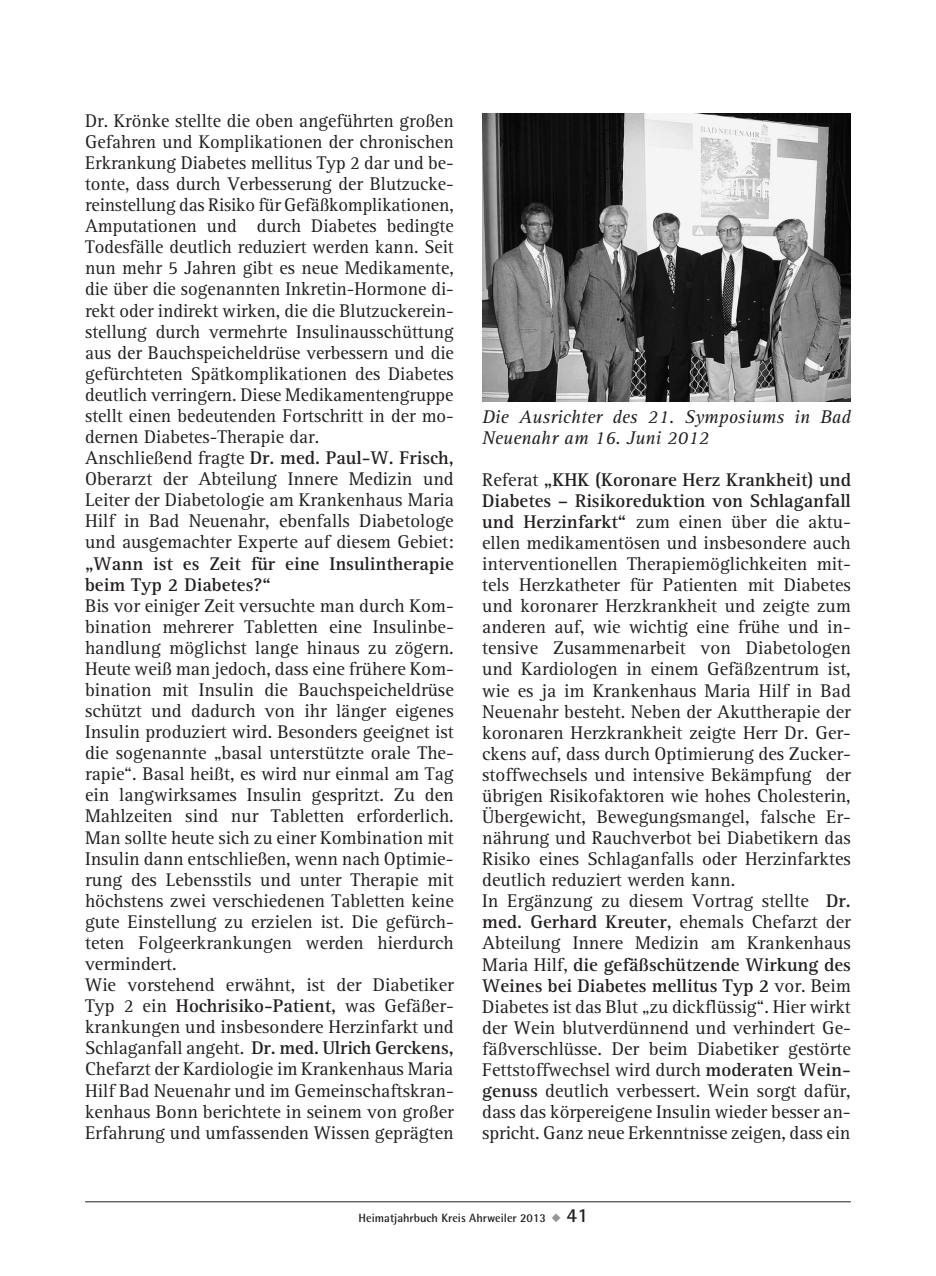
<style>
.page{position:relative;width:936px;height:1276px;background:#fff}
.page>*{position:absolute;margin:0;border:0;box-sizing:border-box;transform-origin:0 0}
.t1{font:19px/21px "AT Rotis Serif";color:#231f20}
.t2{font:italic 19px/21px "AT Rotis Serif";color:#231f20}
.t3{font:700 19px/21px "AT Rotis Serif";color:#231f20}
.t4{font:700 12px "Rotis Semi Sans";color:#231f20}
.s1{font-weight:700}
.s2{color:#939598}
.s3{font-family:"Rotis Sans Serif";font-size:20px}
</style>
<div class="page">
<hr style="left:85px;top:1201px;width:765px;height:1px;background:#231f20">
<img style="left:482px;top:113px;width:368px;height:288px">
<p class="t1" style="left:85px;top:111px;width:370px">Dr. Krönke stellte die oben angeführten großen Gefahren und Komplikationen der chronischen Erkrankung Diabetes mellitus Typ 2 dar und be&shy;tonte, dass durch Verbesserung der Blutzucke&shy;reinstellung das Risiko für Gefäßkomplikationen, Amputationen und durch Diabetes bedingte Todesfälle deutlich reduziert werden kann. Seit nun mehr 5 Jahren gibt es neue Medikamente, die über die sogenannten Inkretin-Hormone di&shy;rekt oder indirekt wirken, die die Blutzuckerein&shy;stellung durch vermehrte Insulinausschüttung aus der Bauchspeicheldrüse verbessern und die gefürchteten Spätkomplikationen des Diabetes deutlich verringern. Diese Medikamentengruppe stellt einen bedeutenden Fortschritt in der mo&shy;dernen Diabetes-Therapie dar.<br>Anschließend fragte <span class="s1">Dr. med. Paul-W. Frisch, </span>Oberarzt der Abteilung Innere Medizin und Leiter der Diabetologie am Krankenhaus Maria Hilf in Bad Neuenahr, ebenfalls Diabetologe und ausgemachter Experte auf diesem Gebiet:</p>
<p class="t3" style="left:85px;top:553px;width:370px">„Wann ist es Zeit für eine Insulintherapie beim Typ 2 Diabetes?“</p>
<p class="t1" style="left:85px;top:595px;width:370px">Bis vor einiger Zeit versuchte man durch Kom&shy;bination mehrerer Tabletten eine Insulinbe&shy;handlung möglichst lange hinaus zu zögern.<br>Heute weiß man jedoch, dass eine frühere Kom&shy;bination mit Insulin die Bauchspeicheldrüse schützt und dadurch von ihr länger eigenes Insulin produziert wird. Besonders geeignet ist die sogenannte „basal unterstützte orale The&shy;rapie“. Basal heißt, es wird nur einmal am Tag ein langwirksames Insulin gespritzt. Zu den Mahlzeiten sind nur Tabletten erforderlich.<br>Man sollte heute sich zu einer Kombination mit Insulin dann entschließen, wenn nach Optimie&shy;rung des Lebensstils und unter Therapie mit höchstens zwei verschiedenen Tabletten keine gute Einstellung zu erzielen ist. Die gefürch&shy;teten Folgeerkrankungen werden hierdurch vermindert.<br>Wie vorstehend erwähnt, ist der Diabetiker Typ 2 ein <span class="s1">Hochrisiko-Patient,</span> was Gefäßer&shy;krankungen und insbesondere Herzinfarkt und Schlaganfall angeht. <span class="s1">Dr. med. Ulrich Gerckens, </span>Chefarzt der Kardiologie im Krankenhaus Maria Hilf Bad Neuenahr und im Gemeinschaftskran&shy;kenhaus Bonn berichtete in seinem von großer Erfahrung und umfassenden Wissen geprägten</p>
<p class="t2" style="left:482px;top:406px;width:370px">Die Ausrichter des 21. Symposiums in Bad<br>Neuenahr am 16. Juni 2012</p>
<p class="t1" style="left:482px;top:469px;width:370px">Referat <span class="s1">„KHK (Koronare Herz Krankheit) und Diabetes – Risikoreduktion von Schlaganfall und Herzinfarkt“</span> zum einen über die aktu&shy;ellen medikamentösen und insbesondere auch interventionellen Therapiemöglichkeiten mit&shy;tels Herzkatheter für Patienten mit Diabetes und koronarer Herzkrankheit und zeigte zum anderen auf, wie wichtig eine frühe und in&shy;tensive Zusammenarbeit von Diabetologen und Kardiologen in einem Gefäßzentrum ist, wie es ja im Krankenhaus Maria Hilf in Bad Neuenahr besteht. Neben der Akuttherapie der koronaren Herzkrankheit zeigte Herr Dr. Ger&shy;ckens auf, dass durch Optimierung des Zucker&shy;stoffwechsels und intensive Bekämpfung der übrigen Risikofaktoren wie hohes Cholesterin, Übergewicht, Bewegungsmangel, falsche Er&shy;nährung und Rauchverbot bei Diabetikern das Risiko eines Schlaganfalls oder Herzinfarktes deutlich reduziert werden kann.<br>In Ergänzung zu diesem Vortrag stellte <span class="s1">Dr. med. Gerhard Kreuter,</span> ehemals Chefarzt der Abteilung Innere Medizin am Krankenhaus Maria Hilf, <span class="s1">die gefäßschützende Wirkung des Weines bei Diabetes mellitus Typ 2</span> vor. Beim Diabetes ist das Blut „zu dickflüssig“. Hier wirkt der Wein blutverdünnend und verhindert Ge&shy;fäßverschlüsse. Der beim Diabetiker gestörte Fettstoffwechsel wird durch <span class="s1">moderaten Wein&shy;genuss</span> deutlich verbessert. Wein sorgt dafür, dass das körpereigene Insulin wieder besser an&shy;spricht. Ganz neue Erkenntnisse zeigen, dass ein</p>
<p class="t4" style="left:358px;top:1210px;width:231px">Heimatjahrbuch Kreis Ahrweiler 2013 <span class="s2">◆</span> <span class="s3">41</span></p>
</div>
